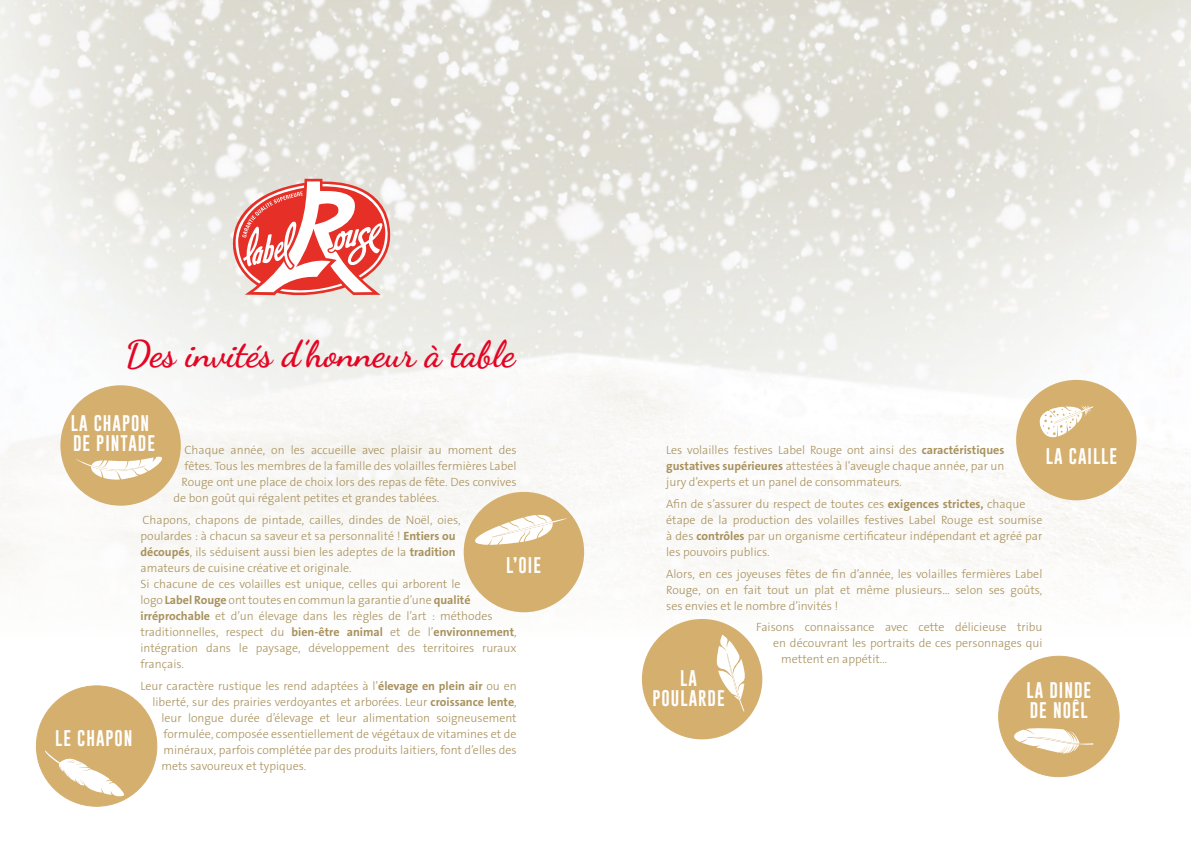
<style>
.page{position:relative;width:1191px;height:842px;background:#fff}
.page>*{position:absolute;margin:0;border:0;box-sizing:border-box;transform-origin:0 0}
.t1{font:700 37px "Dancing Script";color:#e40524}
.t2{font:16.5px/19.8px "Gobold";letter-spacing:.06em;color:#fff}
.t3{font:300 12px/16px "The Sans B Plus W3";color:#a8915c}
.s1{font-family:"The Sans B Plus W7";font-weight:700}
</style>
<div class="page">
<img style="left:0;top:0;width:1191px;height:636px">
<svg style="left:233px;top:179px;width:157px;height:116px"></svg>
<div style="left:60px;top:385px;width:121px;height:121px;background:#d5af6e;border-radius:50%"></div>
<svg style="left:76px;top:456px;width:86px;height:24px"></svg>
<div style="left:1016px;top:380px;width:120px;height:120px;background:#d5af6e;border-radius:50%"></div>
<div style="left:36px;top:686px;width:121px;height:120px;background:#d5af6e;border-radius:50%"></div>
<svg style="left:45px;top:750px;width:79px;height:47px"></svg>
<div style="left:998px;top:656px;width:121px;height:121px;background:#d5af6e;border-radius:50%"></div>
<svg style="left:1014px;top:728px;width:79px;height:26px"></svg>
<div style="left:464px;top:492px;width:120px;height:120px;background:#d5af6e;border-radius:50%"></div>
<svg style="left:475px;top:514px;width:92px;height:31px"></svg>
<svg style="left:1039px;top:405px;width:54px;height:33px"></svg>
<div style="left:642px;top:619px;width:120px;height:120px;background:#d5af6e;border-radius:50%"></div>
<svg style="left:716px;top:635px;width:34px;height:77px"></svg>
<h1 class="t1" style="left:125px;top:331px;width:391px">Des invités d’honneur à table</h1>
<h2 class="t2" style="left:71px;top:413px;width:86px">LA CHAPON<br>DE PINTADE</h2>
<p class="t3" style="left:184px;top:442px;width:334px">Chaque année, on les accueille avec plaisir au moment des</p>
<p class="t3" style="left:184px;top:458px;width:334px">fêtes. Tous les membres de la famille des volailles fermières Label</p>
<p class="t3" style="left:181px;top:474px;width:336px">Rouge ont une place de choix lors des repas de fête. Des convives</p>
<p class="t3" style="left:173px;top:490px;width:267px">de bon goût qui régalent petites et grandes tablées.</p>
<p class="t3" style="left:140px;top:512px;width:378px">Chapons, chapons de pintade, cailles, dindes de Noël, oies,<br>poulardes : à chacun sa saveur et sa personnalité ! <span class="s1">Entiers ou<br>découpés</span>, ils séduisent aussi bien les adeptes de la <span class="s1">tradition</span> que les amateurs de cuisine créative et originale.<br>Si chacune de ces volailles est unique, celles qui arborent le<br>logo <span class="s1">Label Rouge</span> ont toutes en commun la garantie d’une <span class="s1">qualité irréprochable</span> et d’un élevage dans les règles de l’art : méthodes traditionnelles, respect du <span class="s1">bien-être animal</span> et de l’<span class="s1">environnement</span>, intégration dans le paysage, développement des territoires ruraux français.</p>
<p class="t3" style="left:140px;top:678px;width:378px">Leur caractère rustique les rend adaptées à l’<span class="s1">élevage en plein air</span> ou en</p>
<p class="t3" style="left:152px;top:694px;width:366px">liberté, sur des prairies verdoyantes et arborées. Leur <span class="s1">croissance lente</span>,</p>
<p class="t3" style="left:161px;top:710px;width:357px">leur longue durée d’élevage et leur alimentation soigneusement</p>
<p class="t3" style="left:163px;top:726px;width:354px">formulée, composée essentiellement de végétaux de vitamines et de</p>
<p class="t3" style="left:163px;top:742px;width:355px">minéraux, parfois complétée par des produits laitiers, font d’elles des</p>
<p class="t3" style="left:161px;top:758px;width:146px">mets savoureux et typiques.</p>
<h2 class="t2" style="left:506px;top:555px;width:36px">L’OIE</h2>
<h2 class="t2" style="left:55px;top:728px;width:79px">LE CHAPON</h2>
<p class="t3" style="left:666px;top:442px;width:340px;text-align:justify">Les volailles festives Label Rouge ont ainsi des <span class="s1">caractéristiques gustatives supérieures</span> attestées à l’aveugle chaque année, par un jury d’experts et un panel de consommateurs.</p>
<p class="t3" style="left:666px;top:496px;width:378px">Afin de s’assurer du respect de toutes ces <span class="s1">exigences strictes,</span> chaque étape de la production des volailles festives Label Rouge est soumise à des <span class="s1">contrôles</span> par un organisme certificateur indépendant et agréé par les pouvoirs publics.</p>
<p class="t3" style="left:666px;top:566px;width:378px;text-align:justify">Alors, en ces joyeuses fêtes de fin d’année, les volailles fermières Label Rouge, on en fait tout un plat et même plusieurs… selon ses goûts, ses envies et le nombre d’invités !</p>
<p class="t3" style="left:756px;top:619px;width:288px">Faisons connaissance avec cette délicieuse tribu</p>
<p class="t3" style="left:773px;top:635px;width:271px">en découvrant les portraits de ces personnages qui</p>
<p class="t3" style="left:781px;top:651px;width:108px">mettent en appétit…</p>
<h2 class="t2" style="left:1046px;top:446px;width:73px">LA CAILLE</h2>
<h2 class="t2" style="left:652px;top:668px;width:74px;text-align:center">LA<br>POULARDE</h2>
<h2 class="t2" style="left:1026px;top:681px;width:66px">LA DINDE<br>DE NOÊL</h2>
</div>
